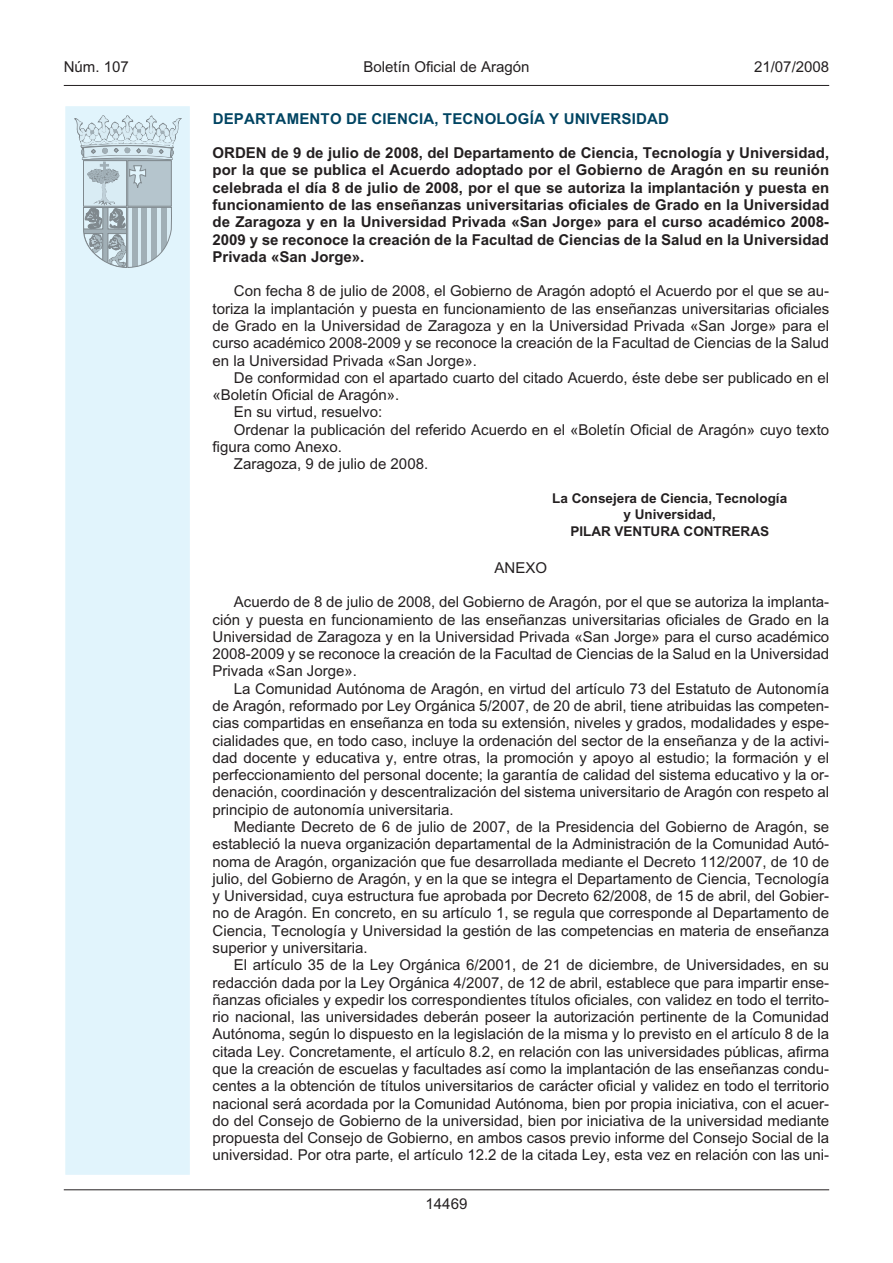
<style>
.page{position:relative;width:893px;height:1263px;background:#fff}
.page>*{position:absolute;margin:0;border:0;box-sizing:border-box;transform-origin:0 0}
.t1{font:15px/17.2px "Arial";color:#231f20;text-align:justify}
.t2{font:700 15px/17.2px "Arial";color:#231f20;text-align:justify}
.t3{font:700 15px "Arial";letter-spacing:.015em;color:#004462}
.t4{font:700 13.5px/16.5px "Arial";color:#231f20;text-align:center}
</style>
<div class="page">
<hr style="left:64px;top:85px;width:765px;height:1px;background:#231f20">
<hr style="left:64px;top:1189px;width:765px;height:1px;background:#231f20">
<div style="left:64px;top:105px;width:127px;height:1071px;background:#e1f4fc;border:2px solid #fff"></div>
<svg style="left:75px;top:115px;width:106px;height:153px"></svg>
<p class="t1" style="left:64px;top:58px;width:67px">Núm. 107</p>
<p class="t1" style="left:363px;top:58px;width:167px">Boletín Oficial de Aragón</p>
<p class="t1" style="left:754px;top:58px;width:77px">21/07/2008</p>
<p class="t3" style="left:213px;top:109px;width:44px">Departa</p>
<p class="t3" style="left:287px;top:109px;width:24px">mento</p>
<p class="t3" style="left:346px;top:109px;width:46px">de Ciencia</p>
<p class="t3" style="left:435px;top:109px;width:29px">, Tecnología</p>
<p class="t3" style="left:549px;top:109px;width:36px">y Universidad</p>
<p class="t2" style="left:213px;top:144px;width:618px">ORDEN de 9 de julio de 2008, del Departamento de Ciencia, Tecnología y Universidad, por la que se publica el Acuerdo adoptado por el Gobierno de Aragón en su reunión celebrada el día 8 de julio de 2008, por el que se autoriza la implantación y puesta en funcionamiento de las enseñanzas universitarias oficiales de Grado en la Universidad de Zaragoza y en la Universidad Privada «San Jorge» para el curso académico 2008- 2009 y se reconoce la creación de la Facultad de Ciencias de la Salud en la Universidad Privada «San Jorge».</p>
<p class="t1" style="left:213px;top:282px;width:618px;text-indent:21px">Con fecha 8 de julio de 2008, el Gobierno de Aragón adoptó el Acuerdo por el que se au&shy;toriza la implantación y puesta en funcionamiento de las enseñanzas universitarias oficiales de Grado en la Universidad de Zaragoza y en la Universidad Privada «San Jorge» para el curso académico 2008-2009 y se reconoce la creación de la Facultad de Ciencias de la Salud en la Universidad Privada «San Jorge».</p>
<p class="t1" style="left:234px;top:369px;width:597px">De conformidad con el apartado cuarto del citado Acuerdo, éste debe ser publicado en el</p>
<p class="t1" style="left:213px;top:386px;width:188px">«Boletín Oficial de Aragón».</p>
<p class="t1" style="left:234px;top:403px;width:150px">En su virtud, resuelvo:</p>
<p class="t1" style="left:234px;top:421px;width:597px">Ordenar la publicación del referido Acuerdo en el «Boletín Oficial de Aragón» cuyo texto</p>
<p class="t1" style="left:213px;top:438px;width:131px">figura como Anexo.</p>
<p class="t1" style="left:234px;top:455px;width:196px">Zaragoza, 9 de julio de 2008.</p>
<p class="t4" style="left:552px;top:490px;width:236px">La Consejera de Ciencia, Tecnología y Universidad,<br>PILAR VENTURA CONTRERAS</p>
<p class="t1" style="left:495px;top:559px;width:54px">ANEXO</p>
<p class="t1" style="left:213px;top:593px;width:618px;text-indent:21px">Acuerdo de 8 de julio de 2008, del Gobierno de Aragón, por el que se autoriza la implanta&shy;ción y puesta en funcionamiento de las enseñanzas universitarias oficiales de Grado en la Universidad de Zaragoza y en la Universidad Privada «San Jorge» para el curso académico 2008-2009 y se reconoce la creación de la Facultad de Ciencias de la Salud en la Universidad Privada «San Jorge».</p>
<p class="t1" style="left:213px;top:680px;width:618px;text-indent:21px">La Comunidad Autónoma de Aragón, en virtud del artículo 73 del Estatuto de Autonomía de Aragón, reformado por Ley Orgánica 5/2007, de 20 de abril, tiene atribuidas las competen&shy;cias compartidas en enseñanza en toda su extensión, niveles y grados, modalidades y espe&shy;cialidades que, en todo caso, incluye la ordenación del sector de la enseñanza y de la activi&shy;dad docente y educativa y, entre otras, la promoción y apoyo al estudio; la formación y el perfeccionamiento del personal docente; la garantía de calidad del sistema educativo y la or&shy;denación, coordinación y descentralización del sistema universitario de Aragón con respeto al principio de autonomía universitaria.</p>
<p class="t1" style="left:213px;top:818px;width:618px;text-indent:21px">Mediante Decreto de 6 de julio de 2007, de la Presidencia del Gobierno de Aragón, se estableció la nueva organización departamental de la Administración de la Comunidad Autó&shy;noma de Aragón, organización que fue desarrollada mediante el Decreto 112/2007, de 10 de julio, del Gobierno de Aragón, y en la que se integra el Departamento de Ciencia, Tecnología y Universidad, cuya estructura fue aprobada por Decreto 62/2008, de 15 de abril, del Gobier&shy;no de Aragón. En concreto, en su artículo 1, se regula que corresponde al Departamento de Ciencia, Tecnología y Universidad la gestión de las competencias en materia de enseñanza superior y universitaria.</p>
<p class="t1" style="left:213px;top:956px;width:618px;text-indent:21px">El artículo 35 de la Ley Orgánica 6/2001, de 21 de diciembre, de Universidades, en su redacción dada por la Ley Orgánica 4/2007, de 12 de abril, establece que para impartir ense&shy;ñanzas oficiales y expedir los correspondientes títulos oficiales, con validez en todo el territo&shy;rio nacional, las universidades deberán poseer la autorización pertinente de la Comunidad Autónoma, según lo dispuesto en la legislación de la misma y lo previsto en el artículo 8 de la citada Ley. Concretamente, el artículo 8.2, en relación con las universidades públicas, afirma que la creación de escuelas y facultades así como la implantación de las enseñanzas condu&shy;centes a la obtención de títulos universitarios de carácter oficial y validez en todo el territorio nacional será acordada por la Comunidad Autónoma, bien por propia iniciativa, con el acuer&shy;do del Consejo de Gobierno de la universidad, bien por iniciativa de la universidad mediante propuesta del Consejo de Gobierno, en ambos casos previo informe del Consejo Social de la universidad. Por otra parte, el artículo 12.2 de la citada Ley, esta vez en relación con las uni-</p>
<p class="t1" style="left:426px;top:1195px;width:43px">14469</p>
</div>
